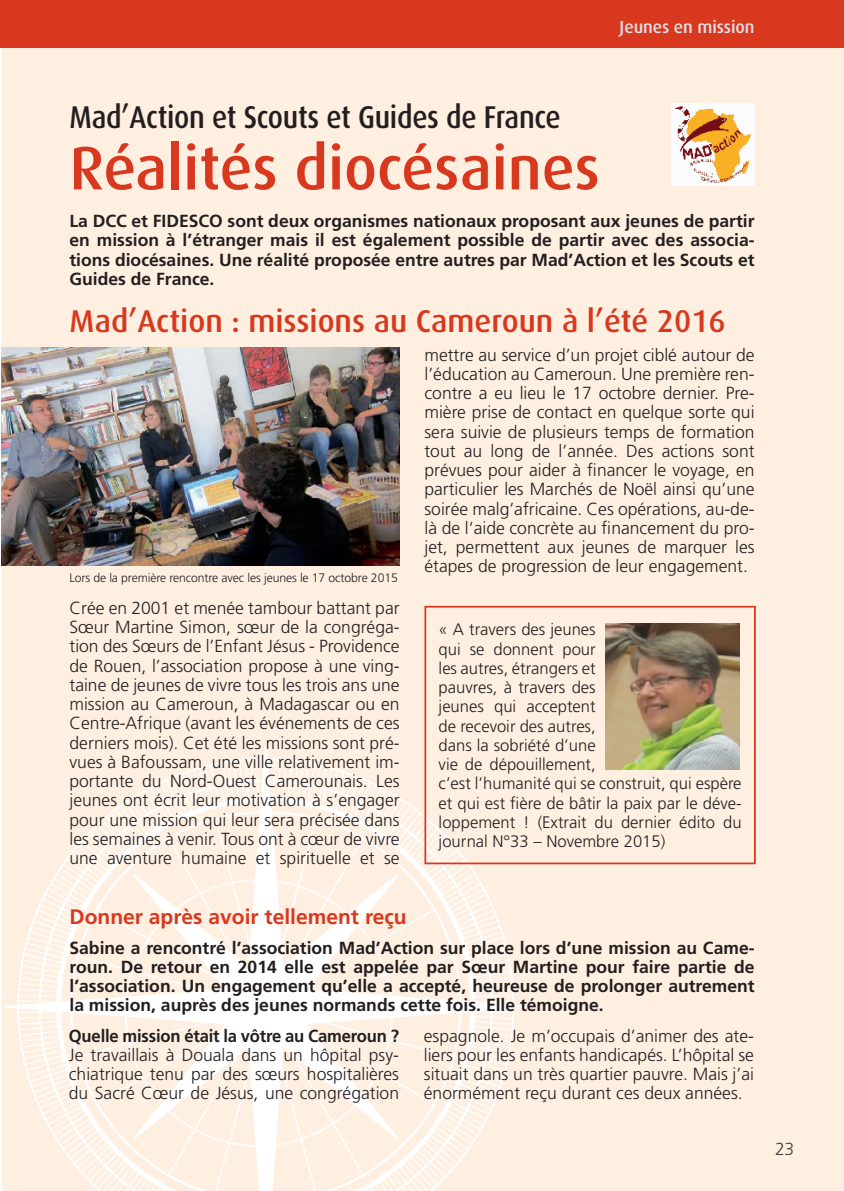
<style>
.page{position:relative;width:844px;height:1191px;background:#fff}
.page>*{position:absolute;margin:0;border:0;box-sizing:border-box;transform-origin:0 0}
.t1{font:500 61.25px "Dax";color:#d8381e}
.t2{font:500 31.5px "Dax";color:#d8381e}
.t3{font:500 31.5px "Dax";letter-spacing:-.01em;color:#231f20;scale:.9 1}
.t4{font:700 21px "Frutiger";color:#d8381e}
.t5{font:300 17.5px/19.2px "Frutiger";color:#231f20;text-align:justify}
.t6{font:700 17.5px/19.2px "Frutiger";color:#231f20;text-align:justify}
.t7{font:700 17.5px "Frutiger";color:#231f20;scale:.95 1}
.t8{font:500 17.5px "Dax";letter-spacing:-.005em;color:#e1dee5}
.t9{font:300 16.62px/19.2px "Frutiger";color:#231f20}
.t10{font:300 12.25px "Frutiger";letter-spacing:-.01em;color:#231f20}
</style>
<div class="page">
<div style="left:1px;top:47px;width:842px;height:1144px;background:#feefe1"></div>
<div style="left:775px;top:1142px;width:17px;height:12px;background:#feefe1"></div>
<svg style="left:5px;top:746px;width:521px;height:445px"></svg>
<div style="left:0;top:0;width:843px;height:47px;background:#d8381e"></div>
<img style="left:1px;top:347px;width:398px;height:219px">
<img style="left:671px;top:104px;width:82px;height:81px">
<div style="left:424px;top:606px;width:331px;height:258px;border:2px solid #d8381e"></div>
<img style="left:605px;top:623px;width:134px;height:146px">
<p class="t8" style="left:619px;top:17px;width:136px">Jeunes en mission</p>
<h2 class="t3" style="left:69px;top:100px;width:547px">Mad’Action et Scouts et Guides de France</h2>
<h1 class="t1" style="left:69px;top:134px;width:531px">Réalités diocésaines</h1>
<p class="t6" style="left:69px;top:211px;width:686px">La DCC et FIDESCO sont deux organismes nationaux proposant aux jeunes de partir en mission à l’étranger mais il est également possible de partir avec des associa&shy;tions diocésaines. Une réalité proposée entre autres par Mad’Action et les Scouts et Guides de France.</p>
<h2 class="t2" style="left:69px;top:303px;width:657px">Mad’Action : missions au Cameroun à l’été 2016</h2>
<p class="t10" style="left:69px;top:571px;width:330px">Lors de la première rencontre avec les jeunes le 17 octobre 2015</p>
<p class="t5" style="left:69px;top:598px;width:331px">Crée en 2001 et menée tambour battant par Sœur Martine Simon, sœur de la congréga&shy;tion des Sœurs de l’Enfant Jésus - Providence de Rouen, l’association propose à une ving&shy;taine de jeunes de vivre tous les trois ans une mission au Cameroun, à Madagascar ou en Centre-Afrique (avant les événements de ces derniers mois). Cet été les missions sont pré&shy;vues à Bafoussam, une ville relativement im&shy;portante du Nord-Ouest Camerounais. Les jeunes ont écrit leur motivation à s’engager pour une mission qui leur sera précisée dans les semaines à venir. Tous ont à cœur de vivre une aventure humaine et spirituelle et se</p>
<p class="t4" style="left:69px;top:904px;width:338px">Donner après avoir tellement reçu</p>
<p class="t5" style="left:424px;top:345px;width:331px">mettre au service d’un projet ciblé autour de l’éducation au Cameroun. Une première ren&shy;contre a eu lieu le 17 octobre dernier. Pre&shy;mière prise de contact en quelque sorte qui sera suivie de plusieurs temps de formation tout au long de l’année. Des actions sont prévues pour aider à financer le voyage, en particulier les Marchés de Noël ainsi qu’une soirée malg’africaine. Ces opérations, au-de&shy;là de l‘aide concrète au financement du pro&shy;jet, permettent aux jeunes de marquer les étapes de progression de leur engagement.</p>
<p class="t9" style="left:438px;top:620px;width:304px">« A travers des jeunes<br>qui se donnent pour<br>les autres, étrangers et<br>pauvres, à travers des<br>jeunes qui acceptent<br>de recevoir des autres,<br>dans la sobriété d’une<br>vie de dépouillement,<br>c’est l’humanité qui se construit, qui espère et qui est fière de bâtir la paix par le déve&shy;loppement ! (Extrait du dernier édito du journal N°33 – Novembre 2015)</p>
<p class="t6" style="left:69px;top:938px;width:686px">Sabine a rencontré l’association Mad’Action sur place lors d’une mission au Came&shy;roun. De retour en 2014 elle est appelée par Sœur Martine pour faire partie de l’association. Un engagement qu’elle a accepté, heureuse de prolonger autrement la mission, auprès des jeunes normands cette fois. Elle témoigne.</p>
<p class="t7" style="left:69px;top:1025px;width:349px">Quelle mission était la vôtre au Cameroun ?</p>
<p class="t5" style="left:69px;top:1045px;width:331px">Je travaillais à Douala dans un hôpital psy&shy;chiatrique tenu par des sœurs hospitalières du Sacré Cœur de Jésus, une congrégation</p>
<p class="t5" style="left:424px;top:1026px;width:331px">espagnole. Je m’occupais d’animer des ate&shy;liers pour les enfants handicapés. L’hôpital se situait dans un très quartier pauvre. Mais j’ai énormément reçu durant ces deux années.</p>
<p class="t5" style="left:774px;top:1139px;width:21px">23</p>
</div>
